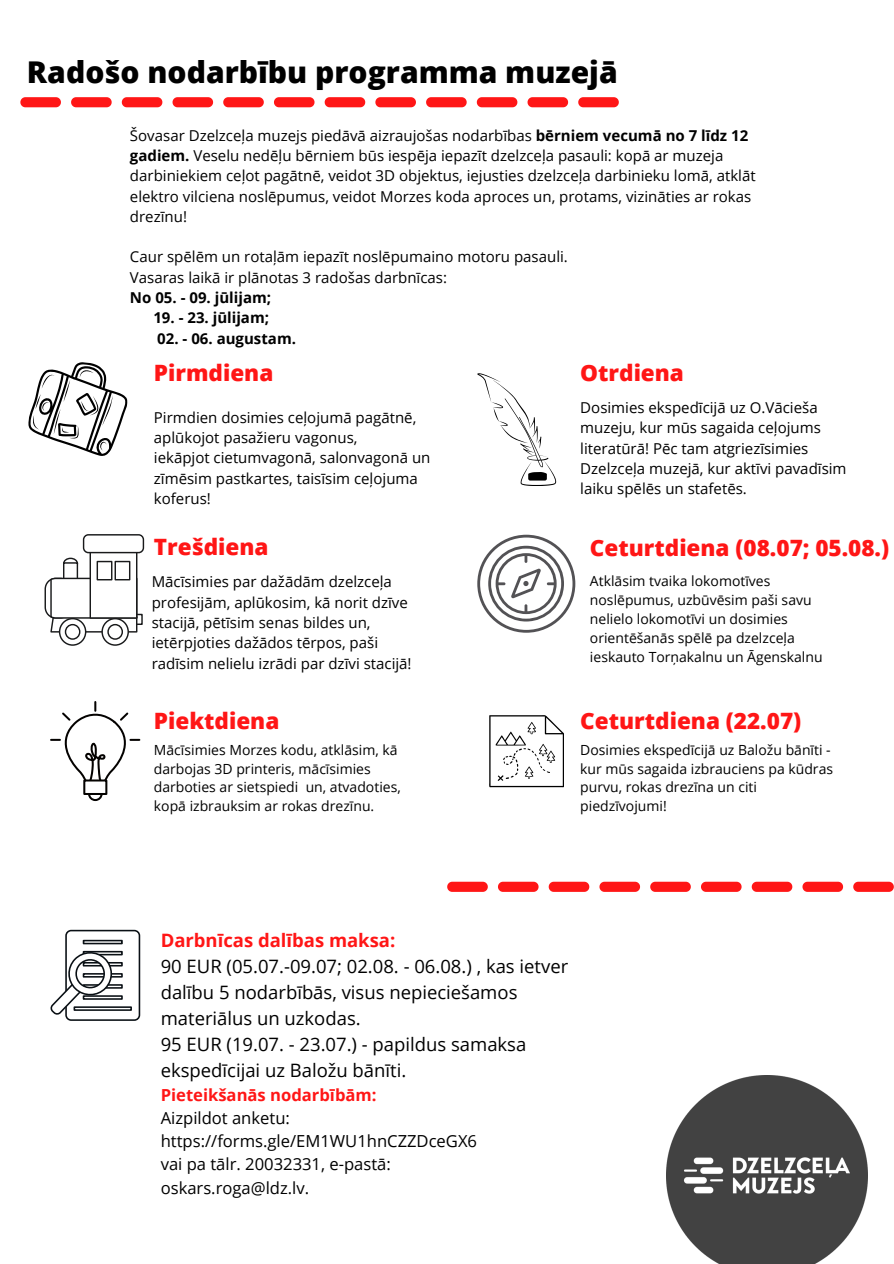
<style>
.page{position:relative;width:894px;height:1264px;background:#fff}
.page>*{position:absolute;margin:0;border:0;box-sizing:border-box;transform-origin:0 0}
.t1{font:800 30px "Open Sans";color:#000}
.t2{font:800 22.5px "Open Sans";color:#ff1616}
.t3{font:18.45px/25.8px "Open Sans";color:#000}
.t4{font:700 18.45px "Open Sans";color:#ff1616}
.t5{font:16.65px/23.2px "Open Sans";color:#000}
.t6{font:700 16.65px "Open Sans";color:#ff1616}
.t7{font:15px/20.2px "Open Sans";color:#000}
.t8{font:700 15px "Open Sans";color:#000}
.t9{font:13.95px/18.9px "Open Sans";color:#000}
.s1{font-weight:700}
</style>
<div class="page">
<svg style="left:20px;top:97px;width:598px;height:10px"></svg>
<svg style="left:477px;top:373px;width:79px;height:113px"></svg>
<svg style="left:28px;top:362px;width:100px;height:94px"></svg>
<svg style="left:64px;top:558px;width:13px;height:10px"></svg>
<div style="left:63px;top:557px;width:15px;height:12px;border:1px solid #191a1b;border-radius:50%"></div>
<div style="left:131px;top:613px;width:12px;height:12px;border:1px solid #191a1b"></div>
<div style="left:64px;top:563px;width:13px;height:25px;background:#fff"></div>
<div style="left:63px;top:562px;width:15px;height:27px;border:1px solid #191a1b"></div>
<svg style="left:45px;top:578px;width:25px;height:40px"></svg>
<div style="left:44px;top:577px;width:27px;height:41px;border:1px solid #191a1b;border-radius:10px"></div>
<svg style="left:49px;top:577px;width:89px;height:56px"></svg>
<div style="left:90px;top:543px;width:47px;height:75px;background:#fff"></div>
<div style="left:89px;top:543px;width:48px;height:75px;border:1px solid #191a1b"></div>
<div style="left:84px;top:535px;width:59px;height:17px;background:#fff;border-radius:5px"></div>
<div style="left:83px;top:534px;width:61px;height:19px;border:1px solid #191a1b;border-radius:5px"></div>
<svg style="left:60px;top:618px;width:26px;height:27px"></svg>
<div style="left:59px;top:618px;width:27px;height:27px;border:1px solid #191a1b;border-radius:50%"></div>
<div style="left:65px;top:624px;width:15px;height:15px;background:#fff;border-radius:50%"></div>
<div style="left:65px;top:624px;width:15px;height:15px;border:1px solid #191a1b;border-radius:50%"></div>
<svg style="left:102px;top:618px;width:26px;height:27px"></svg>
<div style="left:101px;top:618px;width:28px;height:27px;border:1px solid #191a1b;border-radius:50%"></div>
<svg style="left:108px;top:624px;width:14px;height:15px"></svg>
<div style="left:107px;top:624px;width:16px;height:15px;border:1px solid #191a1b;border-radius:50%"></div>
<div style="left:97px;top:561px;width:15px;height:19px;border:1px solid #191a1b"></div>
<div style="left:114px;top:561px;width:16px;height:19px;border:1px solid #191a1b"></div>
<svg style="left:477px;top:534px;width:98px;height:98px"></svg>
<svg style="left:489px;top:715px;width:74px;height:72px"></svg>
<svg style="left:447px;top:881px;width:446px;height:10px"></svg>
<img style="left:666px;top:1075px;width:201px;height:188px">
<div style="left:65px;top:929px;width:75px;height:91px;border:2px solid #0a1015;border-radius:5px"></div>
<div style="left:83px;top:939px;width:40px;height:5px;border:2px solid #0a1015"></div>
<div style="left:83px;top:950px;width:40px;height:5px;border:2px solid #0a1015"></div>
<div style="left:83px;top:962px;width:40px;height:4px;border:2px solid #0a1015"></div>
<div style="left:83px;top:973px;width:40px;height:4px;border:2px solid #0a1015"></div>
<div style="left:83px;top:984px;width:40px;height:4px;border:2px solid #0a1015"></div>
<div style="left:83px;top:995px;width:40px;height:4px;border:2px solid #0a1015"></div>
<div style="left:73px;top:1006px;width:59px;height:4px;border:2px solid #0a1015"></div>
<svg style="left:50px;top:950px;width:66px;height:66px"></svg>
<svg style="left:51px;top:702px;width:88px;height:99px"></svg>
<div style="left:84px;top:780px;width:22px;height:14px;background:#fff"></div>
<div style="left:83px;top:779px;width:24px;height:16px;border:2px solid #040200"></div>
<p class="t1" style="left:27px;top:51px;width:592px">Radošo nodarbību programma muzejā</p>
<p class="t7" style="left:130px;top:125px;width:627px">Šovasar Dzelzceļa muzejs piedāvā aizraujošas nodarbības <span class="s1">bērniem vecumā no 7 līdz 12 gadiem.</span> Veselu nedēļu bērniem būs iespēja iepazīt dzelzceļa pasauli: kopā ar muzeja darbiniekiem ceļot pagātnē, veidot 3D objektus, iejusties dzelzceļa darbinieku lomā, atklāt elektro vilciena noslēpumus, veidot Morzes koda aproces un, protams, vizināties ar rokas drezīnu!</p>
<p class="t7" style="left:130px;top:246px;width:439px">Caur spēlēm un rotaļām iepazīt noslēpumaino motoru pasauli.</p>
<p class="t7" style="left:130px;top:267px;width:318px">Vasaras laikā ir plānotas 3 radošas darbnīcas:</p>
<p class="t8" style="left:130px;top:287px;width:143px">No 05. - 09. jūlijam;</p>
<p class="t8" style="left:153px;top:307px;width:117px">19. - 23. jūlijam;</p>
<p class="t8" style="left:157px;top:327px;width:140px">02. - 06. augustam.</p>
<p class="t2" style="left:154px;top:357px;width:121px">Pirmdiena</p>
<p class="t2" style="left:580px;top:357px;width:105px">Otrdiena</p>
<p class="t7" style="left:154px;top:407px;width:264px">Pirmdien dosimies ceļojumā pagātnē, aplūkojot pasažieru vagonus,</p>
<p class="t7" style="left:154px;top:447px;width:278px">iekāpjot cietumvagonā, salonvagonā un zīmēsim pastkartes, taisīsim ceļojuma koferus!</p>
<p class="t2" style="left:154px;top:531px;width:116px">Trešdiena</p>
<p class="t7" style="left:580px;top:397px;width:268px">Dosimies ekspedīcijā uz O.Vācieša muzeju, kur mūs sagaida ceļojums literatūrā! Pēc tam atgriezīsimies Dzelzceļa muzejā, kur aktīvi pavadīsim laiku spēlēs un stafetēs.</p>
<p class="t2" style="left:589px;top:532px;width:300px">Ceturtdiena (08.07; 05.08.)</p>
<p class="t7" style="left:152px;top:571px;width:261px">Mācīsimies par dažādām dzelzceļa profesijām, aplūkosim, kā norit dzīve stacijā, pētīsim senas bildes un, ietērpjoties dažādos tērpos, paši radīsim nelielu izrādi par dzīvi stacijā!</p>
<p class="t9" style="left:589px;top:571px;width:234px">Atklāsim tvaika lokomotīves noslēpumus, uzbūvēsim paši savu nelielo lokomotīvi un dosimies orientēšanās spēlē pa dzelzceļa ieskauto Torņakalnu un Āgenskalnu</p>
<p class="t2" style="left:154px;top:704px;width:127px">Piektdiena</p>
<p class="t9" style="left:154px;top:740px;width:248px">Mācīsimies Morzes kodu, atklāsim, kā darbojas 3D printeris, mācīsimies darboties ar sietspiedi un, atvadoties, kopā izbrauksim ar rokas drezīnu.</p>
<p class="t2" style="left:580px;top:704px;width:222px">Ceturtdiena (22.07)</p>
<p class="t9" style="left:580px;top:740px;width:254px">Dosimies ekspedīcijā uz Baložu bānīti - kur mūs sagaida izbrauciens pa kūdras purvu, rokas drezīna un citi piedzīvojumi!</p>
<p class="t4" style="left:161px;top:927px;width:236px">Darbnīcas dalības maksa:</p>
<p class="t3" style="left:161px;top:953px;width:409px">90 EUR (05.07.-09.07; 02.08. - 06.08.) , kas ietver dalību 5 nodarbībās, visus nepieciešamos materiālus un uzkodas.</p>
<p class="t3" style="left:161px;top:1030px;width:367px">95 EUR (19.07. - 23.07.) - papildus samaksa ekspedīcijai uz Baložu bānīti.</p>
<p class="t6" style="left:161px;top:1082px;width:217px">Pieteikšanās nodarbībām:</p>
<p class="t5" style="left:161px;top:1105px;width:131px">Aizpildot anketu:</p>
<p class="t5" style="left:161px;top:1128px;width:318px">https://forms.gle/EM1WU1hnCZZDceGX6</p>
<p class="t5" style="left:161px;top:1152px;width:232px">vai pa tālr. 20032331, e-pastā: oskars.roga@ldz.lv.</p>
</div>
